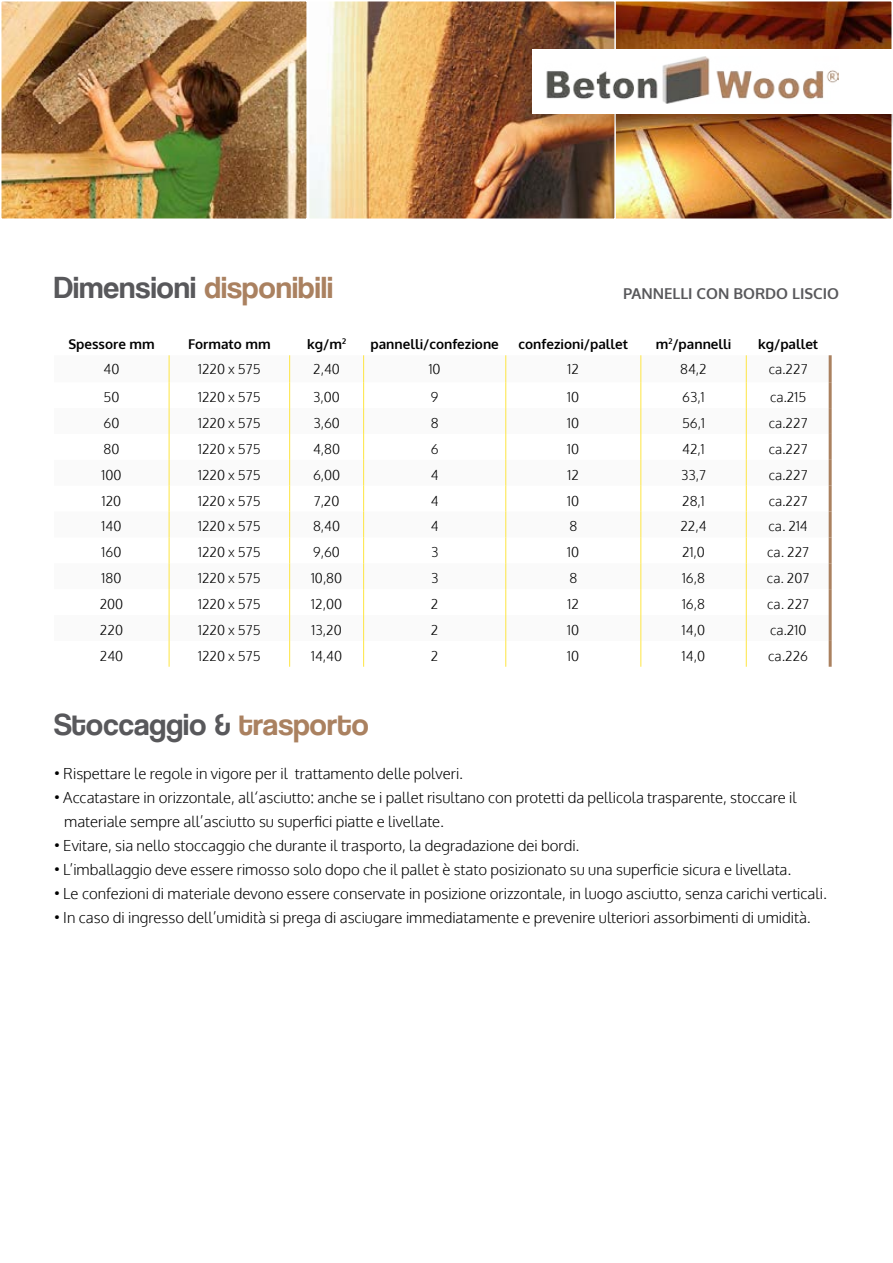
<style>
.page{position:relative;width:893px;height:1263px;background:#fff}
.page>*{position:absolute;margin:0;border:0;box-sizing:border-box;transform-origin:0 0}
.t1{font:31.5px "Coolvetica Rg";letter-spacing:.01em;color:#aa8160}
.t2{font:31.5px "Coolvetica Rg";letter-spacing:.01em;color:#58585b}
.t3{font:300 15px/24px "Oxygen";color:#000}
.t4{font:700 15px "Oxygen";color:#58585b}
.t5{font:300 13.5px "Oxygen";color:#000}
.t6{font:700 13.5px "Oxygen";color:#000}
.s1{color:#58585b}
.s2{color:#aa8160}
</style>
<div class="page">
<img style="left:617px;top:1px;width:275px;height:218px">
<img style="left:1px;top:1px;width:306px;height:218px">
<img style="left:310px;top:1px;width:307px;height:218px">
<div style="left:535px;top:52px;width:358px;height:81px;background:#000;opacity:.15"></div>
<div style="left:533px;top:49px;width:360px;height:64px;background:#fff"></div>
<img style="left:546px;top:57px;width:293px;height:46px">
<svg style="left:168px;top:355px;width:661px;height:286px"></svg>
<hr style="left:829px;top:615px;width:3px;height:26px;background:#aa8160">
<hr style="left:829px;top:641px;width:3px;height:26px;background:#aa8160">
<svg style="left:169px;top:355px;width:1px;height:312px"></svg>
<svg style="left:289px;top:355px;width:1px;height:312px"></svg>
<svg style="left:363px;top:355px;width:1px;height:312px"></svg>
<svg style="left:505px;top:355px;width:1px;height:312px"></svg>
<svg style="left:640px;top:355px;width:1px;height:312px"></svg>
<svg style="left:746px;top:355px;width:1px;height:312px"></svg>
<hr style="left:829px;top:355px;width:3px;height:27px;background:#aa8160">
<hr style="left:829px;top:382px;width:3px;height:26px;background:#aa8160">
<hr style="left:829px;top:408px;width:3px;height:26px;background:#aa8160">
<hr style="left:829px;top:434px;width:3px;height:26px;background:#aa8160">
<hr style="left:829px;top:460px;width:3px;height:26px;background:#aa8160">
<hr style="left:829px;top:486px;width:3px;height:25px;background:#aa8160">
<hr style="left:829px;top:511px;width:3px;height:26px;background:#aa8160">
<hr style="left:829px;top:537px;width:3px;height:26px;background:#aa8160">
<hr style="left:829px;top:563px;width:3px;height:26px;background:#aa8160">
<hr style="left:829px;top:589px;width:3px;height:26px;background:#aa8160">
<h1 class="t1" style="left:54px;top:269px;width:281px"><span class="s1">Dimensioni</span> disponibili</h1>
<p class="t4" style="left:623px;top:284px;width:217px">pannelli con bordo liscio</p>
<p class="t6" style="left:68px;top:335px;width:88px">Spessore mm</p>
<p class="t6" style="left:188px;top:335px;width:84px">Formato mm</p>
<p class="t6" style="left:307px;top:335px;width:40px">kg/m<sup>2</sup></p>
<p class="t6" style="left:370px;top:335px;width:130px">pannelli/confezione</p>
<p class="t6" style="left:519px;top:335px;width:111px">confezioni/pallet</p>
<p class="t6" style="left:656px;top:335px;width:77px">m<sup>2</sup>/pannelli</p>
<p class="t6" style="left:758px;top:335px;width:62px">kg/pallet</p>
<p class="t5" style="left:104px;top:361px;width:17px">40</p>
<p class="t5" style="left:198px;top:361px;width:64px">1220 x 575</p>
<p class="t5" style="left:313px;top:361px;width:28px">2,40</p>
<p class="t5" style="left:429px;top:361px;width:13px">10</p>
<p class="t5" style="left:568px;top:361px;width:13px">12</p>
<p class="t5" style="left:680px;top:361px;width:28px">84,2</p>
<p class="t5" style="left:769px;top:361px;width:40px">ca.227</p>
<p class="t5" style="left:104px;top:389px;width:17px">50</p>
<p class="t5" style="left:198px;top:389px;width:64px">1220 x 575</p>
<p class="t5" style="left:313px;top:389px;width:28px">3,00</p>
<p class="t5" style="left:431px;top:389px;width:9px">9</p>
<p class="t5" style="left:567px;top:389px;width:13px">10</p>
<p class="t5" style="left:682px;top:389px;width:24px">63,1</p>
<p class="t5" style="left:770px;top:389px;width:38px">ca.215</p>
<p class="t5" style="left:104px;top:415px;width:17px">60</p>
<p class="t5" style="left:198px;top:415px;width:64px">1220 x 575</p>
<p class="t5" style="left:313px;top:415px;width:28px">3,60</p>
<p class="t5" style="left:431px;top:415px;width:9px">8</p>
<p class="t5" style="left:567px;top:415px;width:13px">10</p>
<p class="t5" style="left:682px;top:415px;width:25px">56,1</p>
<p class="t5" style="left:769px;top:415px;width:40px">ca.227</p>
<p class="t5" style="left:104px;top:440px;width:17px">80</p>
<p class="t5" style="left:198px;top:440px;width:64px">1220 x 575</p>
<p class="t5" style="left:313px;top:440px;width:29px">4,80</p>
<p class="t5" style="left:431px;top:440px;width:9px">6</p>
<p class="t5" style="left:567px;top:440px;width:13px">10</p>
<p class="t5" style="left:682px;top:440px;width:24px">42,1</p>
<p class="t5" style="left:769px;top:440px;width:40px">ca.227</p>
<p class="t5" style="left:102px;top:466px;width:21px">100</p>
<p class="t5" style="left:198px;top:466px;width:64px">1220 x 575</p>
<p class="t5" style="left:313px;top:466px;width:29px">6,00</p>
<p class="t5" style="left:431px;top:466px;width:9px">4</p>
<p class="t5" style="left:568px;top:466px;width:13px">12</p>
<p class="t5" style="left:681px;top:466px;width:26px">33,7</p>
<p class="t5" style="left:769px;top:466px;width:40px">ca.227</p>
<p class="t5" style="left:102px;top:492px;width:21px">120</p>
<p class="t5" style="left:198px;top:492px;width:64px">1220 x 575</p>
<p class="t5" style="left:314px;top:492px;width:27px">7,20</p>
<p class="t5" style="left:431px;top:492px;width:9px">4</p>
<p class="t5" style="left:567px;top:492px;width:13px">10</p>
<p class="t5" style="left:682px;top:492px;width:24px">28,1</p>
<p class="t5" style="left:769px;top:492px;width:40px">ca.227</p>
<p class="t5" style="left:102px;top:518px;width:21px">140</p>
<p class="t5" style="left:198px;top:518px;width:64px">1220 x 575</p>
<p class="t5" style="left:313px;top:518px;width:29px">8,40</p>
<p class="t5" style="left:431px;top:518px;width:9px">4</p>
<p class="t5" style="left:569px;top:518px;width:9px">8</p>
<p class="t5" style="left:680px;top:518px;width:28px">22,4</p>
<p class="t5" style="left:769px;top:518px;width:41px">ca. 214</p>
<p class="t5" style="left:102px;top:544px;width:21px">160</p>
<p class="t5" style="left:198px;top:544px;width:64px">1220 x 575</p>
<p class="t5" style="left:313px;top:544px;width:28px">9,60</p>
<p class="t5" style="left:431px;top:544px;width:9px">3</p>
<p class="t5" style="left:567px;top:544px;width:13px">10</p>
<p class="t5" style="left:682px;top:544px;width:24px">21,0</p>
<p class="t5" style="left:767px;top:544px;width:43px">ca. 227</p>
<p class="t5" style="left:102px;top:570px;width:21px">180</p>
<p class="t5" style="left:198px;top:570px;width:64px">1220 x 575</p>
<p class="t5" style="left:311px;top:570px;width:33px">10,80</p>
<p class="t5" style="left:431px;top:570px;width:9px">3</p>
<p class="t5" style="left:569px;top:570px;width:9px">8</p>
<p class="t5" style="left:682px;top:570px;width:25px">16,8</p>
<p class="t5" style="left:767px;top:570px;width:44px">ca. 207</p>
<p class="t5" style="left:100px;top:596px;width:25px">200</p>
<p class="t5" style="left:198px;top:596px;width:64px">1220 x 575</p>
<p class="t5" style="left:311px;top:596px;width:32px">12,00</p>
<p class="t5" style="left:431px;top:596px;width:9px">2</p>
<p class="t5" style="left:568px;top:596px;width:13px">12</p>
<p class="t5" style="left:682px;top:596px;width:25px">16,8</p>
<p class="t5" style="left:767px;top:596px;width:43px">ca. 227</p>
<p class="t5" style="left:100px;top:621px;width:25px">220</p>
<p class="t5" style="left:198px;top:621px;width:64px">1220 x 575</p>
<p class="t5" style="left:312px;top:621px;width:32px">13,20</p>
<p class="t5" style="left:431px;top:621px;width:9px">2</p>
<p class="t5" style="left:567px;top:621px;width:13px">10</p>
<p class="t5" style="left:682px;top:621px;width:25px">14,0</p>
<p class="t5" style="left:770px;top:621px;width:38px">ca.210</p>
<p class="t5" style="left:100px;top:647px;width:25px">240</p>
<p class="t5" style="left:198px;top:647px;width:64px">1220 x 575</p>
<p class="t5" style="left:311px;top:647px;width:32px">14,40</p>
<p class="t5" style="left:431px;top:647px;width:9px">2</p>
<p class="t5" style="left:567px;top:647px;width:13px">10</p>
<p class="t5" style="left:682px;top:647px;width:25px">14,0</p>
<p class="t5" style="left:768px;top:647px;width:41px">ca.226</p>
<h1 class="t2" style="left:54px;top:706px;width:316px">Stoccaggio &amp; <span class="s2">trasporto</span></h1>
<p class="t3" style="left:54px;top:761px;width:410px">• Rispettare le regole in vigore per il trattamento delle polveri.</p>
<p class="t3" style="left:64px;top:785px;width:734px;text-indent:-10px">• Accatastare in orizzontale, all‘asciutto: anche se i pallet risultano con protetti da pellicola trasparente, stoccare il materiale sempre all’asciutto su superfici piatte e livellate.</p>
<p class="t3" style="left:54px;top:833px;width:527px">• Evitare, sia nello stoccaggio che durante il trasporto, la degradazione dei bordi.</p>
<p class="t3" style="left:54px;top:857px;width:739px">• L’imballaggio deve essere rimosso solo dopo che il pallet è stato posizionato su una superficie sicura e livellata.</p>
<p class="t3" style="left:54px;top:881px;width:774px">• Le confezioni di materiale devono essere conservate in posizione orizzontale, in luogo asciutto, senza carichi verticali.</p>
<p class="t3" style="left:54px;top:905px;width:758px">• In caso di ingresso dell’umidità si prega di asciugare immediatamente e prevenire ulteriori assorbimenti di umidità.</p>
</div>
